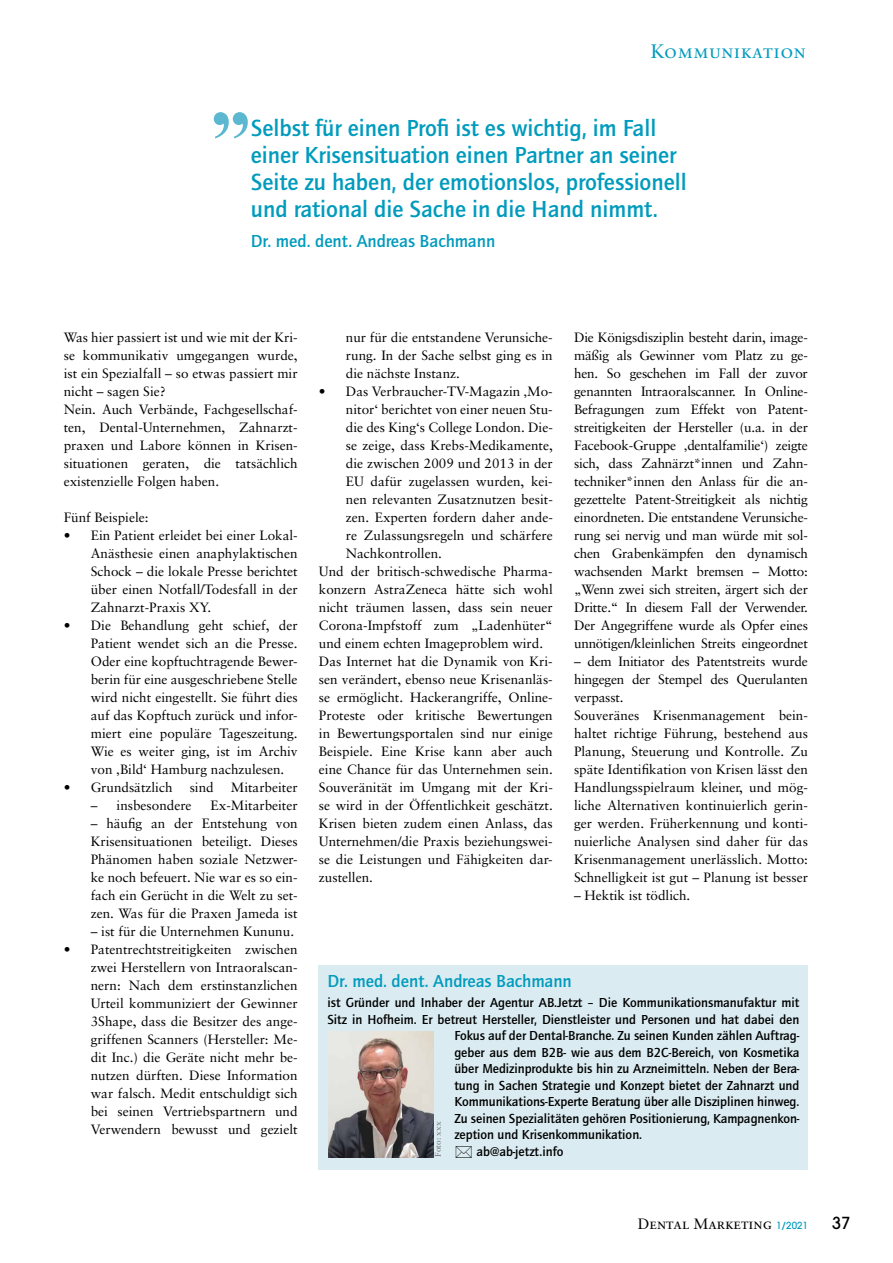
<style>
.page{position:relative;width:893px;height:1263px;background:#fff}
.page>*{position:absolute;margin:0;border:0;box-sizing:border-box;transform-origin:0 0}
.t1{font:700 81px "Times New Roman";color:#5bb8d0}
.t2{font:500 24px/27px "Quay Sans ITC Std";color:#009bbd}
.t3{font:19.5px "Sabon Roman SC";letter-spacing:.025em;color:#009bbd}
.t4{font:500 18px "Quay Sans ITC Std";color:#009bbd}
.t5{font:500 16.5px "Avant Garde";color:#000}
.t6{font:15px "Sabon Roman SC";color:#000}
.t7{font:13.5px/18px "Sabon";color:#000;text-align:justify}
.t8{font:500 13.5px "Quay Sans ITC Std";color:#000}
.t9{font:8.25px "Sabon";color:#707172}
.s1{font-family:"Avant Garde";font-weight:500;font-size:9.75px;color:#009bbd}
</style>
<div class="page">
<div style="left:319px;top:965px;width:489px;height:204px;background:#daebf1"></div>
<img style="left:328px;top:1032px;width:105px;height:126px">
<h3 class="t3" style="left:651px;top:39px;width:156px">Kommunikation</h3>
<h1 class="t1" style="left:210px;top:81px;width:42px">”</h1>
<h2 class="t2" style="left:251px;top:115px;width:437px">Selbst für einen Profi ist es wichtig, im Fall einer Krisensituation einen Partner an seiner Seite zu haben, der emotionslos, professionell und rational die Sache in die Hand nimmt.</h2>
<h3 class="t4" style="left:251px;top:230px;width:246px">Dr. med. dent. Andreas Bachmann</h3>
<p class="t7" style="left:64px;top:328px;width:235px;text-align:left">Was hier passiert ist und wie mit der Kri&shy;se kommunikativ umgegangen wurde, ist ein Spezialfall – so etwas passiert mir nicht – sagen Sie?<br>Nein. Auch Verbände, Fachgesellschaf&shy;ten, Dental-Unternehmen, Zahnarzt&shy;praxen und Labore können in Krisen&shy;situationen geraten, die tatsächlich existenzielle Folgen haben.</p>
<p class="t7" style="left:64px;top:508px;width:86px">Fünf Beispiele:</p>
<p class="t7" style="left:91px;top:526px;width:208px;text-indent:-27px">• Ein Patient erleidet bei einer Lokal-Anästhesie einen anaphylaktischen Schock – die lokale Presse berichtet über einen Notfall/Todesfall in der Zahnarzt-Praxis XY.</p>
<p class="t7" style="left:91px;top:616px;width:208px;text-indent:-27px">• Die Behandlung geht schief, der Patient wendet sich an die Presse.<br>Oder eine kopftuchtragende Bewer&shy;berin für eine ausgeschriebene Stelle wird nicht eingestellt. Sie führt dies auf das Kopftuch zurück und infor&shy;miert eine populäre Tageszeitung.<br>Wie es weiter ging, ist im Archiv von ‚Bild‘ Hamburg nachzulesen.</p>
<p class="t7" style="left:64px;top:778px;width:110px">• Grundsätzlich</p>
<p class="t7" style="left:190px;top:778px;width:26px">sind</p>
<p class="t7" style="left:231px;top:778px;width:68px">Mitarbeiter</p>
<p class="t7" style="left:91px;top:796px;width:102px">– insbesondere</p>
<p class="t7" style="left:211px;top:796px;width:88px">Ex-Mitarbeiter</p>
<p class="t7" style="left:91px;top:814px;width:208px">– häufig an der Entstehung von Krisensituationen beteiligt. Dieses Phänomen haben soziale Netzwer&shy;ke noch befeuert. Nie war es so ein&shy;fach ein Gerücht in die Welt zu set&shy;zen. Was für die Praxen Jameda ist</p>
<p class="t7" style="left:91px;top:922px;width:205px">– ist für die Unternehmen Kununu.</p>
<p class="t7" style="left:91px;top:940px;width:208px;text-indent:-27px">• Patentrechtstreitigkeiten zwischen zwei Herstellern von Intraoralscan&shy;nern: Nach dem erstinstanzlichen Urteil kommuniziert der Gewinner 3Shape, dass die Besitzer des ange&shy;griffenen Scanners (Hersteller: Me&shy;dit Inc.) die Geräte nicht mehr be&shy;nutzen dürften. Diese Information war falsch. Medit entschuldigt sich bei seinen Vertriebspartnern und Verwendern bewusst und gezielt</p>
<p class="t7" style="left:346px;top:328px;width:208px">nur für die entstandene Verunsiche&shy;rung. In der Sache selbst ging es in die nächste Instanz.</p>
<p class="t7" style="left:319px;top:382px;width:235px">• Das Verbraucher-TV-Magazin ‚Mo-</p>
<p class="t7" style="left:346px;top:400px;width:208px">nitor‘ berichtet von einer neuen Stu-</p>
<p class="t7" style="left:346px;top:418px;width:208px">die des King‘s College London. Die-</p>
<p class="t7" style="left:346px;top:436px;width:208px">se zeige, dass Krebs-Medikamente,</p>
<p class="t7" style="left:346px;top:454px;width:208px">die zwischen 2009 und 2013 in der</p>
<p class="t7" style="left:346px;top:472px;width:208px">EU dafür zugelassen wurden, kei-</p>
<p class="t7" style="left:346px;top:490px;width:208px">nen relevanten Zusatznutzen besit-</p>
<p class="t7" style="left:346px;top:508px;width:208px">zen. Experten fordern daher ande-</p>
<p class="t7" style="left:346px;top:526px;width:208px">re Zulassungsregeln und schärfere</p>
<p class="t7" style="left:346px;top:544px;width:98px">Nachkontrollen.</p>
<p class="t7" style="left:319px;top:562px;width:235px">Und der britisch-schwedische Pharma-</p>
<p class="t7" style="left:319px;top:580px;width:235px">konzern AstraZeneca hätte sich wohl</p>
<p class="t7" style="left:319px;top:598px;width:235px">nicht träumen lassen, dass sein neuer</p>
<p class="t7" style="left:319px;top:616px;width:235px">Corona-Impfstoff zum „Ladenhüter“</p>
<p class="t7" style="left:319px;top:634px;width:226px">und einem echten Imageproblem wird.</p>
<p class="t7" style="left:319px;top:652px;width:235px">Das Internet hat die Dynamik von Kri-</p>
<p class="t7" style="left:319px;top:670px;width:235px">sen verändert, ebenso neue Krisenanläs-</p>
<p class="t7" style="left:319px;top:688px;width:235px">se ermöglicht. Hackerangriffe, Online-</p>
<p class="t7" style="left:319px;top:706px;width:235px">Proteste oder kritische Bewertungen</p>
<p class="t7" style="left:319px;top:724px;width:235px">in Bewertungsportalen sind nur einige</p>
<p class="t7" style="left:319px;top:742px;width:235px">Beispiele. Eine Krise kann aber auch</p>
<p class="t7" style="left:319px;top:760px;width:235px">eine Chance für das Unternehmen sein.</p>
<p class="t7" style="left:319px;top:778px;width:235px">Souveränität im Umgang mit der Kri-</p>
<p class="t7" style="left:319px;top:796px;width:235px">se wird in der Öffentlichkeit geschätzt.</p>
<p class="t7" style="left:319px;top:814px;width:235px">Krisen bieten zudem einen Anlass, das</p>
<p class="t7" style="left:319px;top:832px;width:235px">Unternehmen/die Praxis beziehungswei-</p>
<p class="t7" style="left:319px;top:850px;width:235px">se die Leistungen und Fähigkeiten dar-</p>
<p class="t7" style="left:319px;top:868px;width:55px">zustellen.</p>
<p class="t7" style="left:574px;top:328px;width:235px">Die Königsdisziplin besteht darin, image&shy;mäßig als Gewinner vom Platz zu ge&shy;hen. So geschehen im Fall der zuvor genannten Intraoralscanner. In Online-Befragungen zum Effekt von Patent&shy;streitigkeiten der Hersteller (u.a. in der Facebook-Gruppe ‚dentalfamilie‘) zeigte sich, dass Zahnärzt*innen und Zahn&shy;techniker*innen den Anlass für die an&shy;gezettelte Patent-Streitigkeit als nichtig einordneten. Die entstandene Verunsiche&shy;rung sei nervig und man würde mit sol&shy;chen Grabenkämpfen den dynamisch wachsenden Markt bremsen – Motto: „Wenn zwei sich streiten, ärgert sich der Dritte.“ In diesem Fall der Verwender.<br>Der Angegriffene wurde als Opfer eines unnötigen/kleinlichen Streits eingeordnet</p>
<p class="t7" style="left:574px;top:652px;width:235px;text-align:left">– dem Initiator des Patentstreits wurde hingegen der Stempel des Querulanten verpasst.<br>Souveränes Krisenmanagement bein&shy;haltet richtige Führung, bestehend aus Planung, Steuerung und Kontrolle. Zu späte Identifikation von Krisen lässt den Handlungsspielraum kleiner, und mög&shy;liche Alternativen kontinuierlich gerin&shy;ger werden. Früherkennung und konti&shy;nuierliche Analysen sind daher für das Krisenmanagement unerlässlich. Motto:<br>Schnelligkeit ist gut – Planung ist besser</p>
<p class="t7" style="left:574px;top:886px;width:118px">– Hektik ist tödlich.</p>
<h3 class="t4" style="left:327px;top:970px;width:246px">Dr. med. dent. Andreas Bachmann</h3>
<p class="t8" style="left:327px;top:995px;width:474px">ist Gründer und I nhaber der Agentur AB.Jetzt – Die Kommunikationsmanufaktur mit</p>
<p class="t8" style="left:327px;top:1011px;width:473px">Sitz in Hofheim. Er betreut Hersteller, Dienstleister und Personen und hat dabei den</p>
<p class="t8" style="left:454px;top:1028px;width:347px">Fokus auf der Dental-Branche. Zu seinen Kunden zählen Auftrag-</p>
<p class="t8" style="left:454px;top:1044px;width:347px">geber aus dem B2B- wie aus dem B2C-Bereich, von Kosmetika</p>
<p class="t8" style="left:454px;top:1061px;width:347px">über Medizinprodukte bis hin zu Arzneimitteln. Neben der Bera-</p>
<p class="t8" style="left:454px;top:1077px;width:347px">tung in Sachen Strategie und Konzept bietet der Zahnarzt und</p>
<p class="t8" style="left:454px;top:1094px;width:347px">Kommunikations-Experte Beratung über alle Disziplinen hinweg.</p>
<p class="t8" style="left:454px;top:1110px;width:347px">Zu seinen Spezialitäten gehören Positionierung, Kampagnenkon-</p>
<p class="t8" style="left:454px;top:1127px;width:189px">zeption und Krisenkommunikation.</p>
<p class="t9" style="left:433px;top:1157px;width:36px;rotate:-90deg">Foto: xxx</p>
<p class="t8" style="left:476px;top:1143px;width:89px">ab@ab-jetzt.info</p>
<p class="t6" style="left:638px;top:1215px;width:171px">Dental Marketing <span class="s1">1/2021</span></p>
<p class="t5" style="left:832px;top:1213px;width:20px">37</p>
</div>
